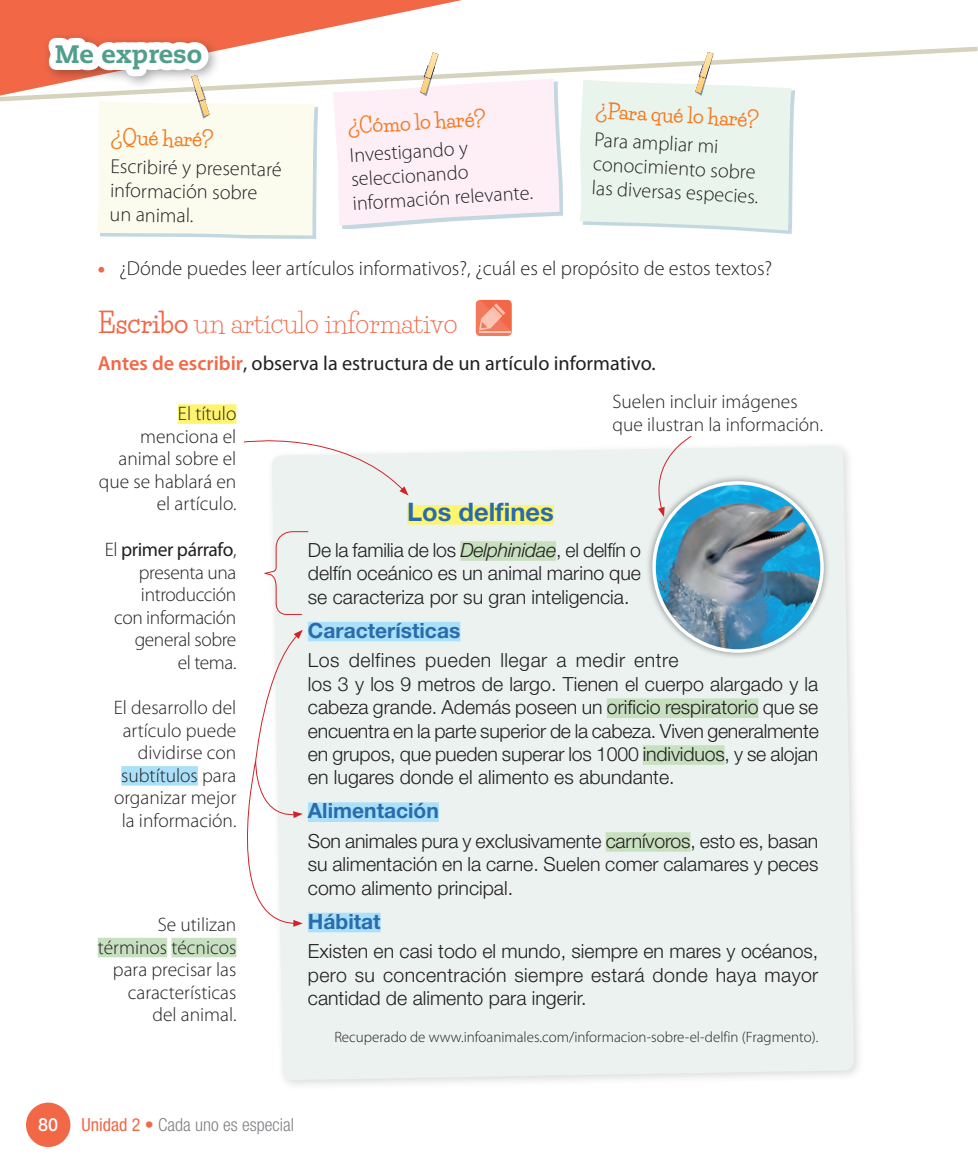
<style>
.page{position:relative;width:978px;height:1170px;background:#fff}
.page>*{position:absolute;margin:0;border:0;box-sizing:border-box;transform-origin:0 0}
.Antes_-_despues_Nara{font:27px "Life Savers";color:#f26847}
.T1_No_literario{font:700 25.5px "Helvetica Neue LT Std";color:#2a6cab}
.t1{font:800 25.2px "Caecilia LT Std";color:#519e8c}
.Texto_NO_literario{font:700 21px "Helvetica Neue LT Std";color:#2a6cab}
.Txt_General{font:300 20.25px/24px "Myriad Pro";color:#231f20}
.Txt_General_SB{font:20.25px "Myriad Pro";color:#231f20}
.Txt_General-2{font:700 20.25px "Life Savers";color:#f47921}
.Texto_NO_literario-2{font:300 19.5px/23.4px "Helvetica Neue LT Std";color:#231f20;text-align:justify}
.t2{font:300 19.5px/22.5px "Myriad Pro";color:#231f20;text-align:right}
.t3{font:300 19.5px/22.5px "Myriad Pro";letter-spacing:-.02em;color:#231f20;text-align:right}
.t4{font:300 condensed 18px "Helvetica Neue LT Std";color:#808285}
.t5{font:500 18px "Helvetica Neue LT Std";color:#fff}
.Fuente{font:300 15px "Myriad Pro";color:#231f20}
.s1{font-weight:900;color:#f26847}
.s2{font-weight:700}
.s3{font-weight:600;color:#f26847}
.s4{font-weight:400}
.s5{font-style:italic}
.s6{font-weight:400;color:#f26847}
</style>
<div class="page">
<svg style="left:0;top:46px;width:978px;height:56px"></svg>
<div style="left:336px;top:81px;width:227px;height:148px;background:#528da8;opacity:.35"></div>
<div style="left:583px;top:83px;width:212px;height:150px;background:#528da8;opacity:.35"></div>
<svg style="left:579px;top:52px;width:213px;height:178px"></svg>
<svg style="left:333px;top:52px;width:227px;height:174px"></svg>
<svg style="left:476px;top:300px;width:36px;height:36px"></svg>
<div style="left:267px;top:441px;width:598px;height:649px;background:#231f20;opacity:.15"></div>
<div style="left:272px;top:445px;width:582px;height:635px;background:#ebf2f0"></div>
<div style="left:407px;top:505px;width:147px;height:19px;background:#fff46d"></div>
<div style="left:460px;top:541px;width:96px;height:19px;background:#c7e0bf"></div>
<div style="left:308px;top:621px;width:152px;height:20px;background:#aae0f9"></div>
<div style="left:607px;top:698px;width:151px;height:20px;background:#c7e0bf"></div>
<div style="left:643px;top:745px;width:82px;height:19px;background:#c7e0bf"></div>
<div style="left:308px;top:802px;width:131px;height:19px;background:#aae0f9"></div>
<div style="left:606px;top:832px;width:84px;height:19px;background:#c7e0bf"></div>
<div style="left:308px;top:912px;width:73px;height:20px;background:#aae0f9"></div>
<div style="left:178px;top:404px;width:58px;height:20px;background:#fff46d"></div>
<div style="left:121px;top:766px;width:77px;height:19px;background:#aae0f9"></div>
<div style="left:98px;top:937px;width:69px;height:20px;background:#c7e0bf"></div>
<div style="left:171px;top:937px;width:65px;height:20px;background:#c7e0bf"></div>
<svg style="left:264px;top:531px;width:45px;height:84px"></svg>
<svg style="left:244px;top:440px;width:165px;height:55px"></svg>
<div style="left:645px;top:474px;width:186px;height:186px;background:#231f20;opacity:.5"></div>
<img style="left:654px;top:483px;width:168px;height:168px;border-radius:83px">
<svg style="left:647px;top:436px;width:45px;height:81px"></svg>
<svg style="left:247px;top:629px;width:56px;height:297px"></svg>
<div style="left:26px;top:1102px;width:44px;height:44px;background:#f26847;border-radius:50%"></div>
<svg style="left:0;top:0;width:513px;height:100px"></svg>
<svg style="left:41px;top:31px;width:274px;height:208px"></svg>
<p class="t1" style="left:55px;top:38px;width:148px">Me expreso</p>
<p class="Txt_General-2" style="left:111px;top:125px;width:104px;rotate:1deg">¿Qué haré?</p>
<p class="Txt_General" style="left:111px;top:154px;width:173px;rotate:1deg">Escribiré y presentaré información sobre un animal.</p>
<p class="Txt_General-2" style="left:347px;top:115px;width:139px;rotate:-4deg">¿Cómo lo haré?</p>
<p class="Txt_General" style="left:349px;top:143px;width:182px;rotate:-4deg">Investigando y seleccionando información relevante.</p>
<p class="Txt_General-2" style="left:597px;top:99px;width:165px;rotate:3deg">¿Para qué lo haré?</p>
<p class="Txt_General" style="left:595px;top:127px;width:168px;rotate:3deg">Para ampliar mi conocimiento sobre las diversas especies.</p>
<p class="Txt_General" style="left:98px;top:256px;width:676px"><span class="s1">•</span> ¿Dónde puedes leer artículos informativos?, ¿cuál es el propósito de estos textos?</p>
<p class="Antes_-_despues_Nara" style="left:98px;top:306px;width:361px"><span class="s2">Escribo</span> un artículo informativo</p>
<p class="Txt_General_SB" style="left:98px;top:350px;width:559px"><span class="s3">Antes de escribir</span>, observa la estructura de un artículo informativo.</p>
<p class="t2" style="left:99px;top:402px;width:139px">El título menciona el animal sobre el que se hablará en el artículo.</p>
<p class="t2" style="left:613px;top:390px;width:212px;text-align:left">Suelen incluir imágenes que ilustran la información.</p>
<p class="t3" style="left:105px;top:538px;width:133px">El <span class="s4">primer párrafo</span>, presenta una introducción<br>con información general sobre<br>el tema.</p>
<p class="t2" style="left:114px;top:696px;width:124px">El desarrollo del artículo puede dividirse con subtítulos para organizar mejor la información.</p>
<p class="T1_No_literario" style="left:407px;top:496px;width:148px">Los delfines</p>
<p class="Texto_NO_literario-2" style="left:308px;top:538px;width:335px">De la familia de los <span class="s5">Delphinidae</span>, el delfín o delfín oceánico es un animal marino que se caracteriza por su gran inteligencia.</p>
<p class="Texto_NO_literario" style="left:308px;top:617px;width:154px">Características</p>
<p class="Texto_NO_literario-2" style="left:308px;top:648px;width:512px;text-align:left">Los delfines pueden llegar a medir entre<br>los 3 y los 9 metros de largo. Tienen el cuerpo alargado y la cabeza grande. Además poseen un orificio respiratorio que se encuentra en la parte superior de la cabeza. Viven generalmente en grupos, que pueden superar los 1000 individuos, y se alojan en lugares donde el alimento es abundante.</p>
<p class="Texto_NO_literario" style="left:308px;top:797px;width:132px">Alimentación</p>
<p class="Texto_NO_literario-2" style="left:308px;top:828px;width:512px">Son animales pura y exclusivamente carnívoros, esto es, basan su alimentación en la carne. Suelen comer calamares y peces como alimento principal.</p>
<p class="Texto_NO_literario" style="left:308px;top:907px;width:74px">Hábitat</p>
<p class="Texto_NO_literario-2" style="left:308px;top:939px;width:512px">Existen en casi todo el mundo, siempre en mares y océanos, pero su concentración siempre estará donde haya mayor cantidad de alimento para ingerir.</p>
<p class="Fuente" style="left:334px;top:1027px;width:486px">Recuperado de www.infoanimales.com/informacion-sobre-el-delfin (Fragmento).</p>
<p class="t2" style="left:98px;top:913px;width:140px">Se utilizan términos técnicos para precisar las características<br>del animal.</p>
<p class="t5" style="left:38px;top:1113px;width:22px">80</p>
<p class="t4" style="left:82px;top:1113px;width:214px"><span class="s6">Unidad 2 •</span> Cada uno es especial</p>
</div>
